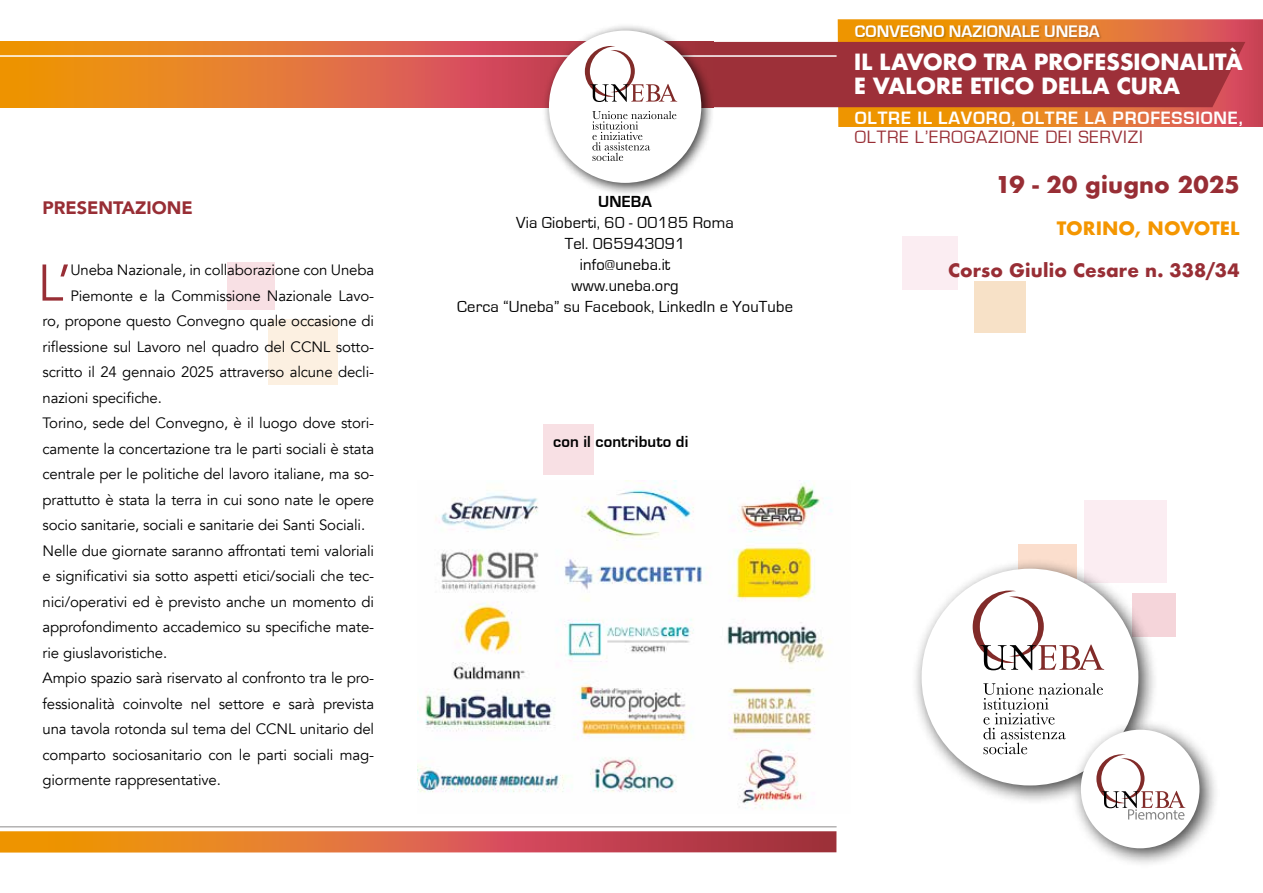
<style>
.page{position:relative;width:1263px;height:893px;background:#fff}
.page>*{position:absolute;margin:0;border:0;box-sizing:border-box;transform-origin:0 0}
.t1{font:51px "Avenir";color:#982e35}
.t2{font:700 22.5px "Futura";letter-spacing:.01em;color:#982e35}
.t3{font:700 21.75px/24px "Futura";letter-spacing:-.02em;color:#fff}
.t4{font:700 18.45px "Eurostile";letter-spacing:.045em;color:#fff}
.t5{font:18.45px "Eurostile";letter-spacing:.045em;color:#982e35}
.t6{font:700 18px "Futura";letter-spacing:.005em;color:#982e35}
.t7{font:700 18px "Futura";color:#f49600}
.t8{font:900 18px "Avenir";color:#982e35}
.t9{font:700 17.25px "Eurostile";letter-spacing:.005em;color:#fff}
.t10{font:16.5px/21px "Eurostile";letter-spacing:.01em;color:#000;text-align:center}
.t11{font:700 16.5px "Eurostile";letter-spacing:.01em;color:#000}
.t12{font:15px "Avenir";letter-spacing:-.01em;color:#000}
</style>
<div class="page">
<svg style="left:0;top:42px;width:542px;height:65px;background:#e27435"></svg>
<svg style="left:838px;top:19px;width:425px;height:108px;background:#e17335"></svg>
<div style="left:715px;top:42px;width:530px;height:65px;background:#9d3039"></div>
<img style="left:853px;top:21px;width:251px;height:24px">
<svg style="left:0;top:831px;width:836px;height:22px;background:#d6693f"></svg>
<hr style="left:0;top:826px;width:836px;height:1px;background:#b3b2b2">
<hr style="left:0;top:55px;width:836px;height:2px;background:#fff">
<div style="left:902px;top:236px;width:56px;height:54px;background:#fbedf2"></div>
<div style="left:1084px;top:500px;width:83px;height:83px;background:#fbedf2"></div>
<div style="left:268px;top:319px;width:70px;height:66px;background:#fcf0e1"></div>
<div style="left:974px;top:281px;width:52px;height:52px;background:#f7e1c7"></div>
<div style="left:1018px;top:544px;width:59px;height:59px;background:#fbdecd"></div>
<div style="left:1132px;top:593px;width:44px;height:44px;background:#f5d5da"></div>
<div style="left:227px;top:262px;width:48px;height:48px;background:#f8e0e4"></div>
<div style="left:543px;top:424px;width:51px;height:51px;background:#f8e0e4"></div>
<div style="left:542px;top:23px;width:173px;height:174px;background:#000;opacity:.75"></div>
<div style="left:549px;top:31px;width:152px;height:152px;background:#fff;border-radius:50%"></div>
<svg style="left:592px;top:111px;width:84px;height:50px"></svg>
<svg style="left:585px;top:46px;width:92px;height:56px"></svg>
<div style="left:911px;top:558px;width:248px;height:248px;background:#000;opacity:.75"></div>
<div style="left:921px;top:569px;width:217px;height:216px;background:#fff;border-radius:50%"></div>
<svg style="left:973px;top:590px;width:131px;height:80px"></svg>
<div style="left:1070px;top:719px;width:150px;height:150px;background:#000;opacity:.75"></div>
<div style="left:1081px;top:730px;width:118px;height:118px;background:#fff;border-radius:50%"></div>
<svg style="left:983px;top:683px;width:202px;height:137px"></svg>
<img style="left:417px;top:480px;width:415px;height:329px">
<p class="t8" style="left:43px;top:192px;width:152px">PRESENTAZIONE</p>
<h1 class="t1" style="left:38px;top:253px;width:35px">L’</h1>
<p class="t12" style="left:70px;top:261px;width:305px">Uneba Nazionale, in collaborazione con Uneba</p>
<p class="t12" style="left:70px;top:286px;width:305px">Piemonte e la Commissione Nazionale Lavo-</p>
<p class="t12" style="left:43px;top:312px;width:333px">ro, propone questo Convegno quale occasione di</p>
<p class="t12" style="left:43px;top:337px;width:333px">riflessione sul Lavoro nel quadro del CCNL sotto-</p>
<p class="t12" style="left:43px;top:363px;width:333px">scritto il 24 gennaio 2025 attraverso alcune decli-</p>
<p class="t12" style="left:43px;top:388px;width:121px">nazioni specifiche.</p>
<p class="t12" style="left:43px;top:414px;width:333px">Torino, sede del Convegno, è il luogo dove stori-</p>
<p class="t12" style="left:43px;top:439px;width:333px">camente la concertazione tra le parti sociali è stata</p>
<p class="t12" style="left:43px;top:465px;width:333px">centrale per le politiche del lavoro italiane, ma so-</p>
<p class="t12" style="left:43px;top:490px;width:333px">prattutto è stata la terra in cui sono nate le opere</p>
<p class="t12" style="left:43px;top:516px;width:324px">socio sanitarie, sociali e sanitarie dei Santi Sociali.</p>
<p class="t12" style="left:43px;top:541px;width:333px">Nelle due giornate saranno affrontati temi valoriali</p>
<p class="t12" style="left:43px;top:567px;width:333px">e significativi sia sotto aspetti etici/sociali che tec-</p>
<p class="t12" style="left:43px;top:592px;width:333px">nici/operativi ed è previsto anche un momento di</p>
<p class="t12" style="left:43px;top:618px;width:333px">approfondimento accademico su specifiche mate-</p>
<p class="t12" style="left:43px;top:643px;width:126px">rie giuslavoristiche.</p>
<p class="t12" style="left:43px;top:669px;width:333px">Ampio spazio sarà riservato al confronto tra le pro-</p>
<p class="t12" style="left:43px;top:694px;width:333px">fessionalità coinvolte nel settore e sarà prevista</p>
<p class="t12" style="left:43px;top:720px;width:333px">una tavola rotonda sul tema del CCNL unitario del</p>
<p class="t12" style="left:43px;top:745px;width:333px">comparto sociosanitario con le parti sociali mag-</p>
<p class="t12" style="left:43px;top:771px;width:180px">giormente rappresentative.</p>
<p class="t11" style="left:598px;top:192px;width:55px">UNEBA</p>
<p class="t10" style="left:457px;top:212px;width:337px">Via Gioberti, 60 - 00185 Roma<br>Tel. 065943091<br>info@uneba.it<br>www.uneba.org<br>Cerca “Uneba” su Facebook, LinkedIn e YouTube</p>
<p class="t11" style="left:553px;top:432px;width:137px">con il contributo di</p>
<p class="t9" style="left:855px;top:22px;width:247px">CONVEGNO NAZIONALE UNEBA</p>
<h3 class="t3" style="left:854px;top:50px;width:390px">IL LAVORO TRA PROFESSIONALITÀ<br>E VALORE ETICO DELLA CURA</h3>
<p class="t4" style="left:855px;top:107px;width:390px">OLTRE IL LAVORO, OLTRE LA PROFESSIONE,</p>
<p class="t5" style="left:855px;top:127px;width:290px">OLTRE L’EROGAZIONE DEI SERVIZI</p>
<h2 class="t2" style="left:995px;top:168px;width:246px">19 - 20 giugno 2025</h2>
<p class="t7" style="left:1057px;top:215px;width:184px">TORINO, NOVOTEL</p>
<p class="t6" style="left:948px;top:257px;width:293px">Corso Giulio Cesare n. 338/34</p>
</div>
